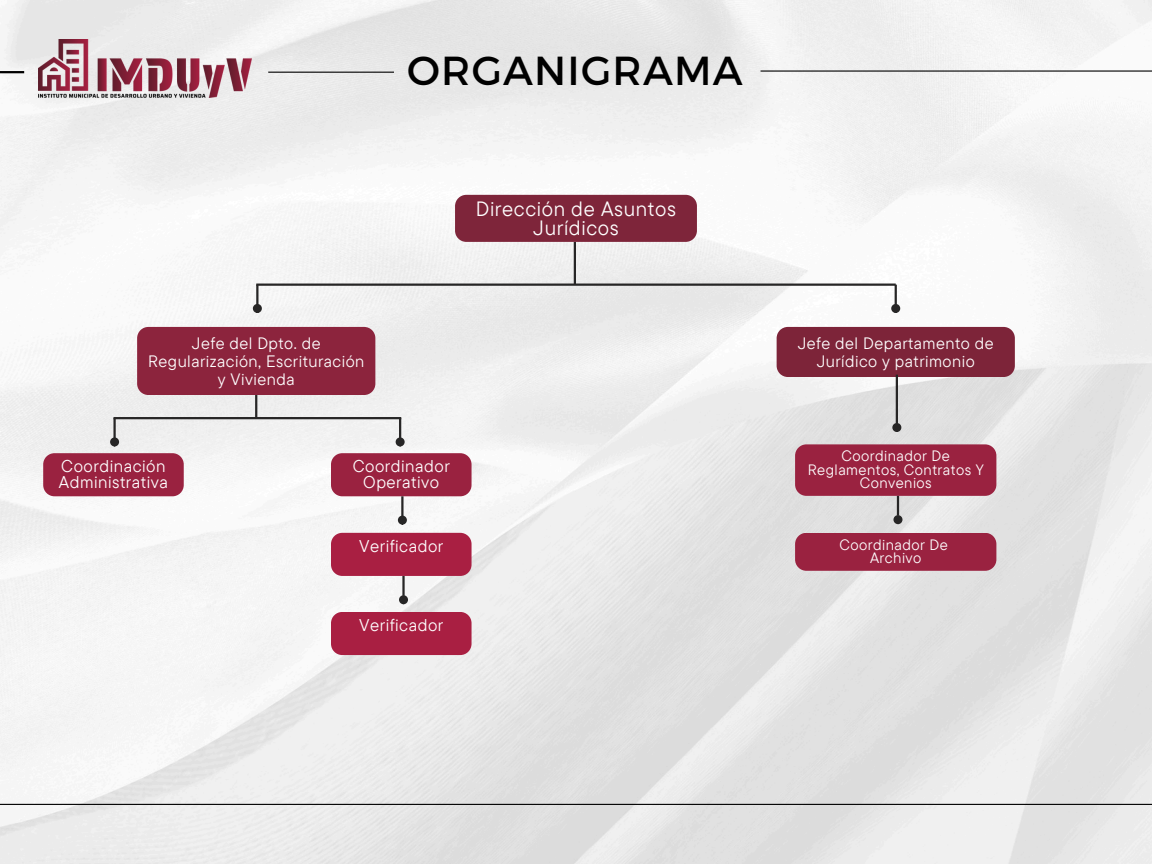
<style>
.page{position:relative;width:1152px;height:864px;background:#fff}
.page>*{position:absolute;margin:0;border:0;box-sizing:border-box;transform-origin:0 0}
.t1{font:40.5px "Montserrat";letter-spacing:.03em;color:#000}
.t2{font:20.7px/19.6px "TT Commons Pro";letter-spacing:.03em;color:#fff;text-align:center}
.t3{font:17.1px/15.3px "TT Commons Pro";letter-spacing:.03em;color:#fff}
.t4{font:16.5px/18px "TT Commons Pro";letter-spacing:.03em;color:#fff;text-align:center}
.t5{font:15px/13.5px "TT Commons Pro";letter-spacing:.03em;color:#fff;text-align:center}
</style>
<div class="page">
<img style="left:0;top:0;width:1152px;height:864px">
<hr style="left:0;top:804px;width:1152px;height:1px;background:#000">
<hr style="left:268px;top:72px;width:126px;height:1px;background:#000">
<hr style="left:761px;top:70px;width:391px;height:2px;background:#000">
<img style="left:38px;top:39px;width:214px;height:59px">
<div style="left:137px;top:327px;width:238px;height:68px;background:#8c243d"></div>
<div style="left:777px;top:327px;width:238px;height:50px;background:#7d2439"></div>
<div style="left:43px;top:453px;width:141px;height:43px;background:#9a2240;border-radius:11px"></div>
<div style="left:331px;top:453px;width:140px;height:43px;background:#9a2240;border-radius:11px"></div>
<div style="left:795px;top:444px;width:201px;height:52px;background:#9a2240;border-radius:11px"></div>
<hr style="left:256px;top:285px;width:2px;height:20px;background:#272626">
<div style="left:254px;top:305px;width:7px;height:7px;background:#272626;border-radius:50%"></div>
<div style="left:253px;top:304px;width:9px;height:9px;border:2px solid #272626;border-radius:50%"></div>
<hr style="left:256px;top:284px;width:640px;height:2px;background:#272626">
<hr style="left:895px;top:285px;width:2px;height:20px;background:#272626">
<div style="left:892px;top:305px;width:7px;height:7px;background:#272626;border-radius:50%"></div>
<div style="left:891px;top:304px;width:9px;height:9px;border:2px solid #272626;border-radius:50%"></div>
<hr style="left:574px;top:242px;width:2px;height:43px;background:#272626">
<div style="left:455px;top:195px;width:242px;height:47px;background:#7e253a;border-radius:11px"></div>
<hr style="left:0;top:71px;width:24px;height:2px;background:#000">
<div style="left:331px;top:533px;width:140px;height:43px;background:#a91f42;border-radius:11px"></div>
<div style="left:331px;top:612px;width:140px;height:43px;background:#a91f42;border-radius:11px"></div>
<div style="left:795px;top:533px;width:201px;height:38px;background:#9a2240;border-radius:11px"></div>
<hr style="left:113px;top:417px;width:288px;height:2px;background:#272626">
<hr style="left:255px;top:395px;width:2px;height:23px;background:#272626">
<hr style="left:896px;top:375px;width:2px;height:49px;background:#272626">
<div style="left:893px;top:424px;width:7px;height:7px;background:#272626;border-radius:50%"></div>
<div style="left:892px;top:423px;width:9px;height:9px;border:2px solid #272626;border-radius:50%"></div>
<hr style="left:113px;top:418px;width:3px;height:20px;background:#272626">
<div style="left:111px;top:439px;width:7px;height:6px;background:#272626;border-radius:50%"></div>
<div style="left:110px;top:437px;width:9px;height:9px;border:2px solid #272626;border-radius:50%"></div>
<hr style="left:399px;top:418px;width:2px;height:20px;background:#272626">
<div style="left:397px;top:439px;width:7px;height:6px;background:#272626;border-radius:50%"></div>
<div style="left:396px;top:437px;width:9px;height:9px;border:2px solid #272626;border-radius:50%"></div>
<hr style="left:401px;top:496px;width:3px;height:20px;background:#272626">
<div style="left:399px;top:517px;width:7px;height:6px;background:#272626;border-radius:50%"></div>
<div style="left:398px;top:516px;width:9px;height:9px;border:2px solid #272626;border-radius:50%"></div>
<hr style="left:402px;top:576px;width:3px;height:20px;background:#272626">
<div style="left:400px;top:596px;width:7px;height:7px;background:#272626;border-radius:50%"></div>
<div style="left:399px;top:595px;width:9px;height:9px;border:2px solid #272626;border-radius:50%"></div>
<hr style="left:897px;top:496px;width:2px;height:20px;background:#272626">
<div style="left:895px;top:516px;width:6px;height:7px;background:#272626;border-radius:50%"></div>
<div style="left:893px;top:515px;width:9px;height:9px;border:2px solid #272626;border-radius:50%"></div>
<p class="t1" style="left:407px;top:45px;width:337px">ORGANIGRAMA</p>
<p class="t2" style="left:476px;top:198px;width:202px">Dirección de Asuntos<br>Jurídicos</p>
<p class="t4" style="left:148px;top:333px;width:218px">Jefe del Dpto. de<br>Regularización, Escrituración y Vivienda</p>
<h1 class="t4" style="left:798px;top:333px;width:198px">Jefe del Departamento de<br>Jurídico y patrimonio</h1>
<p class="t3" style="left:59px;top:458px;width:111px">Coordinación<br>Administrativa</p>
<p class="t3" style="left:353px;top:458px;width:99px;text-align:center">Coordinador<br>Operativo</p>
<h2 class="t5" style="left:808px;top:449px;width:177px">Coordinador De<br>Reglamentos, Contratos Y<br>Convenios</h2>
<p class="t3" style="left:359px;top:538px;width:86px">Verificador</p>
<p class="t3" style="left:359px;top:617px;width:86px">Verificador</p>
<p class="t5" style="left:840px;top:537px;width:110px">Coordinador De</p>
<h3 class="t5" style="left:870px;top:551px;width:53px">Archivo</h3>
</div>
